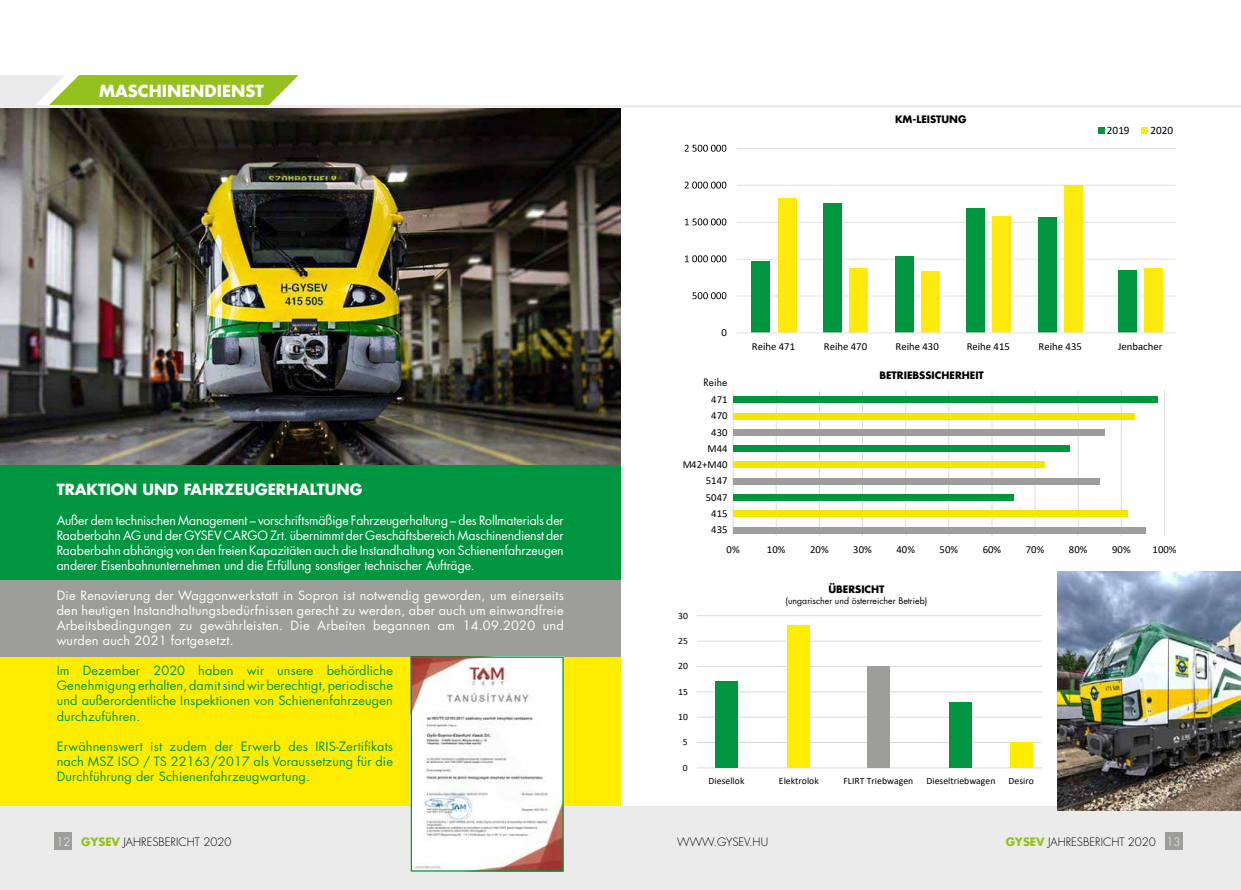
<style>
.page{position:relative;width:1241px;height:890px;background:#fff}
.page>*{position:absolute;margin:0;border:0;box-sizing:border-box;transform-origin:0 0}
.t1{font:700 16.25px "Futura LT Pro";color:#fff}
.t2{font:700 15px "Futura LT Pro";color:#fff}
.t3{font:12.5px/15px "Futura LT Pro";letter-spacing:.01em;color:#fff;text-align:justify}
.t4{font:12.5px/15px "Futura LT Pro";letter-spacing:.01em;color:#009641;text-align:justify}
.t5{font:300 11.25px "Futura LT Pro";color:#000}
.t6{font:11.25px "Calibri";letter-spacing:.005em;color:#000}
.t7{font:10.75px/16.2px "Calibri";color:#000;text-align:right}
.t8{font:700 10px "Futura LT Pro";color:#000}
.t9{font:10px "Futura LT Pro";color:#000}
.t10{font:9.62px "Calibri";letter-spacing:.005em;color:#000}
.t11{font:8.75px "Futura LT Pro";color:#000}
.s1{font-size:11.75px}
.s2{color:#fff}
.s3{font-weight:700;color:#95c11f}
</style>
<div class="page">
<div style="left:0;top:806px;width:1240px;height:83px;background:#ebebeb"></div>
<div style="left:55px;top:832px;width:17px;height:18px;background:#9d9d9c"></div>
<div style="left:1164px;top:832px;width:18px;height:18px;background:#9d9d9c"></div>
<img style="left:0;top:109px;width:620px;height:356px">
<div style="left:0;top:465px;width:620px;height:340px;background:#009641"></div>
<div style="left:0;top:656px;width:620px;height:150px;background:#ffed00"></div>
<img style="left:1057px;top:571px;width:183px;height:239px">
<hr style="left:736px;top:295px;width:439px;height:1px;background:#e1e1e1">
<hr style="left:736px;top:259px;width:439px;height:1px;background:#e1e1e1">
<hr style="left:736px;top:222px;width:439px;height:1px;background:#e1e1e1">
<hr style="left:736px;top:185px;width:439px;height:1px;background:#e1e1e1">
<hr style="left:736px;top:148px;width:439px;height:1px;background:#e1e1e1">
<div style="left:751px;top:261px;width:19px;height:72px;background:#009640"></div>
<div style="left:777px;top:198px;width:19px;height:135px;background:#ffea0e"></div>
<div style="left:823px;top:203px;width:18px;height:130px;background:#009640"></div>
<div style="left:849px;top:268px;width:19px;height:65px;background:#ffea0e"></div>
<div style="left:894px;top:257px;width:19px;height:76px;background:#009640"></div>
<div style="left:920px;top:272px;width:19px;height:61px;background:#ffea0e"></div>
<div style="left:966px;top:208px;width:18px;height:125px;background:#009640"></div>
<div style="left:992px;top:216px;width:19px;height:117px;background:#ffea0e"></div>
<div style="left:1064px;top:186px;width:19px;height:147px;background:#ffea0e"></div>
<div style="left:1038px;top:217px;width:19px;height:116px;background:#009640"></div>
<div style="left:1117px;top:271px;width:19px;height:62px;background:#009640"></div>
<div style="left:1143px;top:268px;width:19px;height:65px;background:#ffea0e"></div>
<hr style="left:736px;top:332px;width:439px;height:1px;background:#e1e1e1">
<svg style="left:692px;top:292px;width:34px;height:7px"></svg>
<svg style="left:685px;top:255px;width:41px;height:7px"></svg>
<svg style="left:685px;top:218px;width:41px;height:7px"></svg>
<svg style="left:684px;top:181px;width:42px;height:7px"></svg>
<svg style="left:684px;top:145px;width:42px;height:7px"></svg>
<svg style="left:1098px;top:127px;width:5px;height:6px"></svg>
<svg style="left:1141px;top:127px;width:6px;height:6px"></svg>
<hr style="left:696px;top:742px;width:345px;height:1px;background:#dadbda">
<hr style="left:696px;top:716px;width:345px;height:1px;background:#dadbda">
<hr style="left:696px;top:691px;width:345px;height:1px;background:#dadbda">
<hr style="left:696px;top:666px;width:345px;height:1px;background:#dadbda">
<hr style="left:696px;top:640px;width:345px;height:1px;background:#dadbda">
<hr style="left:696px;top:615px;width:345px;height:1px;background:#dadbda">
<hr style="left:696px;top:767px;width:345px;height:1px;background:#dadbda">
<div style="left:787px;top:625px;width:22px;height:142px;background:#ffed00"></div>
<div style="left:715px;top:681px;width:22px;height:86px;background:#009641"></div>
<div style="left:867px;top:666px;width:22px;height:101px;background:#9d9d9c"></div>
<div style="left:949px;top:701px;width:22px;height:66px;background:#009641"></div>
<div style="left:1010px;top:742px;width:22px;height:25px;background:#ffed00"></div>
<hr style="left:775px;top:390px;width:1px;height:146px;background:#dadbda">
<hr style="left:818px;top:390px;width:1px;height:146px;background:#dadbda">
<hr style="left:861px;top:390px;width:1px;height:146px;background:#dadbda">
<hr style="left:905px;top:390px;width:1px;height:146px;background:#dadbda">
<hr style="left:948px;top:390px;width:1px;height:146px;background:#dadbda">
<hr style="left:991px;top:390px;width:1px;height:146px;background:#dadbda">
<hr style="left:1034px;top:390px;width:1px;height:146px;background:#dadbda">
<hr style="left:1077px;top:390px;width:1px;height:146px;background:#dadbda">
<hr style="left:1120px;top:390px;width:1px;height:146px;background:#dadbda">
<hr style="left:1163px;top:390px;width:1px;height:146px;background:#dadbda">
<hr style="left:732px;top:390px;width:1px;height:146px;background:#dadbda">
<div style="left:733px;top:396px;width:424px;height:7px;background:#009640"></div>
<div style="left:733px;top:413px;width:401px;height:6px;background:#f3e600"></div>
<div style="left:733px;top:429px;width:371px;height:6px;background:#9d9d9c"></div>
<div style="left:733px;top:445px;width:336px;height:6px;background:#009640"></div>
<div style="left:733px;top:461px;width:311px;height:7px;background:#f3e600"></div>
<div style="left:733px;top:478px;width:366px;height:6px;background:#9d9d9c"></div>
<div style="left:733px;top:494px;width:280px;height:6px;background:#009640"></div>
<div style="left:733px;top:510px;width:394px;height:7px;background:#f3e600"></div>
<div style="left:733px;top:526px;width:412px;height:7px;background:#9d9d9c"></div>
<svg style="left:0;top:75px;width:298px;height:30px;background:#adcd57"></svg>
<hr style="left:0;top:105px;width:1240px;height:3px;background:#ebebeb">
<div style="left:0;top:580px;width:620px;height:76px;background:#9d9d9c"></div>
<img style="left:412px;top:658px;width:149px;height:211px">
<div style="left:410px;top:656px;width:153px;height:215px;border:1px solid #009641"></div>
<h1 class="t1" style="left:99px;top:78px;width:166px">MASCHINENDIENST</h1>
<p class="t2" style="left:57px;top:478px;width:307px">TRAKTION UND FAHRZEUGERHALTUNG</p>
<p class="t3" style="left:57px;top:513px;width:508px">Außer dem technischen Management – vorschriftsmäßige Fahrzeugerhaltung – des Rollmaterials der Raaberbahn AG und der GYSEV CARGO Zrt. übernimmt der Geschäftsbereich Maschinendienst der Raaberbahn abhängig von den freien Kapazitäten auch die Instandhaltung von Schienenfahrzeugen anderer Eisenbahnunternehmen und die Erfüllung sonstiger technischer Aufträge.</p>
<p class="t3" style="left:57px;top:588px;width:508px">Die Renovierung der Waggonwerkstatt in Sopron ist notwendig geworden, um einerseits den heutigen Instandhaltungsbedürfnissen gerecht zu werden, aber auch um einwandfreie Arbeitsbedingungen zu gewährleisten. Die Arbeiten begannen am 14.09.2020 und wurden auch 2021 fortgesetzt.</p>
<p class="t4" style="left:57px;top:663px;width:338px">Im Dezember 2020 haben wir unsere behördliche Genehmigung erhalten, damit sind wir berechtigt, periodische und außerordentliche Inspektionen von Schienenfahrzeugen durchzuführen.</p>
<p class="t4" style="left:57px;top:738px;width:338px">Erwähnenswert ist zudem der Erwerb des IRIS-Zertifikats nach MSZ ISO / TS 22163/2017 als Voraussetzung für die Durchführung der Schienenfahrzeugwartung.</p>
<p class="t8" style="left:894px;top:112px;width:73px">KM-LEISTUNG</p>
<p class="t6" style="left:1106px;top:122px;width:24px">2019</p>
<p class="t6" style="left:1150px;top:122px;width:24px">2020</p>
<p class="t7" style="left:721px;top:324px;width:7px">0</p>
<p class="t9" style="left:703px;top:375px;width:25px">Reihe</p>
<p class="t7" style="left:682px;top:391px;width:47px">471<br>470<br>430<br>M44<br>M42+M40<br>5147<br>5047<br>415<br>435</p>
<p class="t7" style="left:751px;top:338px;width:45px">Reihe 471</p>
<p class="t7" style="left:823px;top:338px;width:45px">Reihe 470</p>
<p class="t7" style="left:895px;top:338px;width:45px">Reihe 430</p>
<p class="t7" style="left:966px;top:338px;width:45px">Reihe 415</p>
<p class="t7" style="left:1038px;top:338px;width:45px">Reihe 435</p>
<p class="t7" style="left:1117px;top:338px;width:46px">Jenbacher</p>
<p class="t8" style="left:879px;top:367px;width:106px">BETRIEBSSICHERHEIT</p>
<p class="t7" style="left:726px;top:541px;width:15px">0%</p>
<p class="t7" style="left:766px;top:541px;width:20px">10%</p>
<p class="t7" style="left:853px;top:541px;width:20px">30%</p>
<p class="t7" style="left:896px;top:541px;width:20px">40%</p>
<p class="t7" style="left:939px;top:541px;width:20px">50%</p>
<p class="t7" style="left:982px;top:541px;width:20px">60%</p>
<p class="t7" style="left:1025px;top:541px;width:20px">70%</p>
<p class="t7" style="left:1068px;top:541px;width:20px">80%</p>
<p class="t7" style="left:1111px;top:541px;width:20px">90%</p>
<p class="t7" style="left:1152px;top:541px;width:25px">100%</p>
<p class="t7" style="left:799px;top:541px;width:31px"><span class="s1">20</span>20%</p>
<p class="t10" style="left:678px;top:608px;width:11px">30</p>
<p class="t10" style="left:678px;top:634px;width:11px">25</p>
<p class="t10" style="left:678px;top:659px;width:11px">20</p>
<p class="t10" style="left:678px;top:684px;width:11px">15</p>
<p class="t10" style="left:678px;top:710px;width:11px">10</p>
<p class="t10" style="left:683px;top:735px;width:6px">5</p>
<p class="t10" style="left:683px;top:760px;width:6px">0</p>
<p class="t8" style="left:828px;top:581px;width:58px">ÜBERSICHT</p>
<p class="t11" style="left:785px;top:594px;width:143px">(ungarischer und österreicher Betrieb)</p>
<p class="t10" style="left:708px;top:773px;width:37px">Diesellok</p>
<p class="t10" style="left:778px;top:773px;width:41px">Elektrolok</p>
<p class="t10" style="left:843px;top:773px;width:71px">FLIRT Triebwagen</p>
<p class="t10" style="left:926px;top:773px;width:70px">Dieseltriebwagen</p>
<p class="t10" style="left:1008px;top:773px;width:27px">Desiro</p>
<p class="t5" style="left:56px;top:834px;width:176px"><span class="s2">12</span> <span class="s3">GYSEV</span> JAHRESBERICHT 2020</p>
<p class="t5" style="left:677px;top:834px;width:92px">WWW.GYSEV.HU</p>
<p class="t5" style="left:1005px;top:834px;width:176px"><span class="s3">GYSEV</span> JAHRESBERICHT 2020 <span class="s2">13</span></p>
</div>
